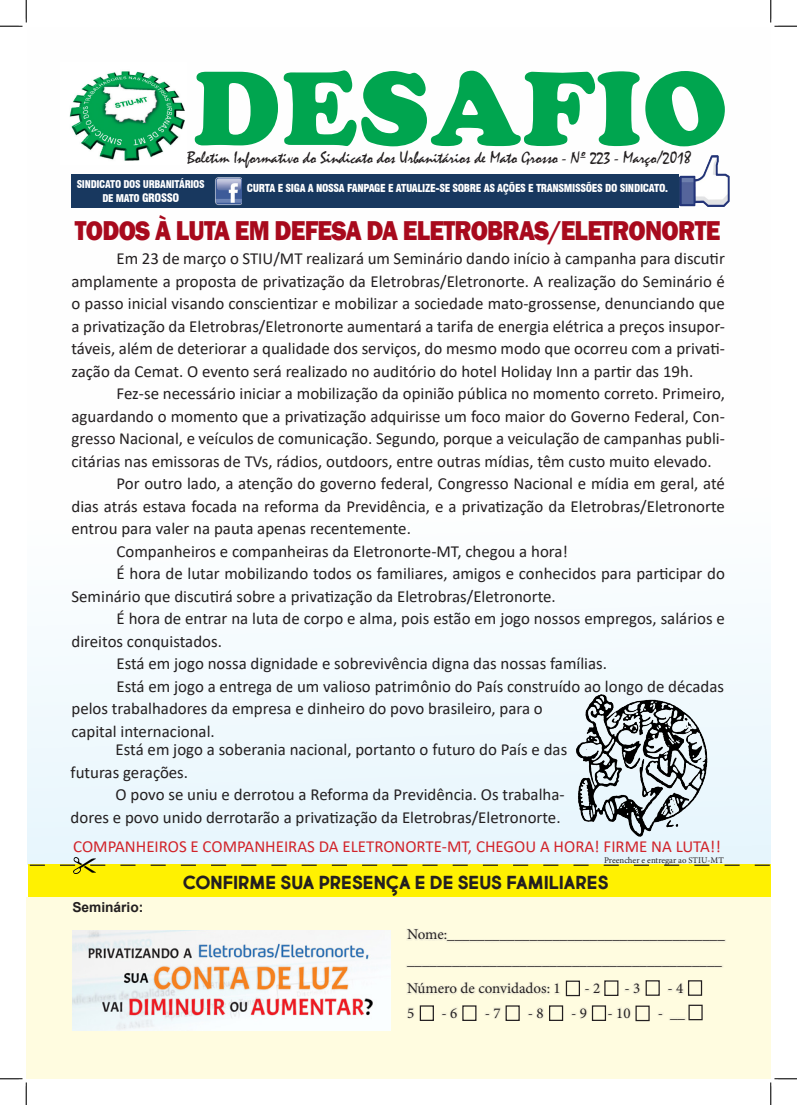
<style>
.page{position:relative;width:797px;height:1105px;background:#fff}
.page>*{position:absolute;margin:0;border:0;box-sizing:border-box;transform-origin:0 0}
.t1{font:103.38px "Cooper Black Std";letter-spacing:.015em;color:#00a54f}
.t2{font:800 28px "Franklin Gothic";letter-spacing:-.03em;color:#a80a1d;scale:.89 1}
.t3{font:18.75px "Market Fresh Bold All Caps";color:#231f20}
.t4{font:17px "Mistral";color:#231f20}
.t5{font:16.88px/22.5px "Calibri";color:#231f20}
.t6{font:16.88px "Calibri";color:#d1232a}
.t7{font:15px/25.5px "Minion Pro";color:#231f20}
.t8{font:700 13.75px "Arial";color:#231f20}
.t9{font:900 condensed 10.75px "Swiss 721 BT";letter-spacing:-.03em;color:#fff}
.t10{font:900 condensed 10.5px/13.8px "Swiss 721 BT";letter-spacing:-.03em;color:#fff;text-align:center}
.t11{font:8.75px "Minion Pro";color:#231f20}
.s1{font-size:11.38px}
</style>
<div class="page">
<div style="left:28px;top:27px;width:742px;height:837px;background:linear-gradient(to bottom,#fffffe,#eef8fd)"></div>
<div style="left:28px;top:864px;width:742px;height:35px;background:#fff101"></div>
<div style="left:26px;top:898px;width:744px;height:181px;background:#fffce0"></div>
<img style="left:72px;top:931px;width:319px;height:99px">
<img style="left:600px;top:156px;width:131px;height:50px">
<div style="left:71px;top:174px;width:608px;height:34px;background:#18385f"></div>
<img style="left:215px;top:177px;width:26px;height:29px">
<img style="left:60px;top:62px;width:126px;height:102px">
<img style="left:565px;top:695px;width:157px;height:145px">
<svg style="left:30px;top:865px;width:739px;height:1px"></svg>
<svg style="left:405px;top:897px;width:321px;height:100px"></svg>
<div style="left:566px;top:981px;width:13px;height:14px;background:#fffce0"></div>
<div style="left:566px;top:980px;width:14px;height:16px;border:1px solid #231f20"></div>
<div style="left:605px;top:981px;width:13px;height:14px;background:#fffce0"></div>
<div style="left:604px;top:980px;width:14px;height:16px;border:1px solid #231f20"></div>
<div style="left:646px;top:981px;width:13px;height:14px;background:#fffce0"></div>
<div style="left:645px;top:980px;width:14px;height:16px;border:1px solid #231f20"></div>
<div style="left:688px;top:981px;width:13px;height:14px;background:#fffce0"></div>
<div style="left:688px;top:980px;width:14px;height:16px;border:1px solid #231f20"></div>
<div style="left:420px;top:1005px;width:14px;height:16px;border:1px solid #231f20"></div>
<div style="left:462px;top:1005px;width:14px;height:16px;border:1px solid #231f20"></div>
<div style="left:505px;top:1005px;width:14px;height:16px;border:1px solid #231f20"></div>
<div style="left:549px;top:1005px;width:14px;height:16px;border:1px solid #231f20"></div>
<div style="left:592px;top:1005px;width:14px;height:16px;border:1px solid #231f20"></div>
<div style="left:635px;top:1005px;width:14px;height:16px;border:1px solid #231f20"></div>
<div style="left:688px;top:1005px;width:14px;height:15px;border:1px solid #231f20"></div>
<img style="left:73px;top:858px;width:23px;height:16px">
<svg style="left:0;top:0;width:27px;height:27px"></svg>
<svg style="left:0;top:1078px;width:27px;height:27px"></svg>
<svg style="left:770px;top:0;width:27px;height:27px"></svg>
<svg style="left:770px;top:1078px;width:27px;height:27px"></svg>
<p class="t1" style="left:193px;top:46px;width:535px">DESAFIO</p>
<p class="t4" style="left:187px;top:147px;width:506px">Boletim Informativo do Sindicato dos Urbanitários de Mato Grosso - Nº 223 - Março/2018</p>
<p class="t10" style="left:77px;top:178px;width:129px">SINDICATO DOS URBANITÁRIOS<br>DE MATO <span class="s1">GROSSO</span></p>
<p class="t9" style="left:247px;top:182px;width:422px">CURTA E SIGA A NOSSA FANPAGE E ATUALIZE-SE SOBRE AS AÇÕES E TRANSMISSÕES DO SINDICATO.</p>
<p class="t2" style="left:75px;top:212px;width:726px">TODOS À LUTA EM DEFESA DA ELETROBRAS/ELETRONORTE</p>
<p class="t5" style="left:71px;top:247px;width:655px;text-align:justify;text-indent:45px">Em 23 de março o STIU/MT realizará um Seminário dando início à campanha para discutir amplamente a proposta de privatização da Eletrobras/Eletronorte. A realização do Seminário é o passo inicial visando conscientizar e mobilizar a sociedade mato-grossense, denunciando que a privatização da Eletrobras/Eletronorte aumentará a tarifa de energia elétrica a preços insupor&shy;táveis, além de deteriorar a qualidade dos serviços, do mesmo modo que ocorreu com a privati&shy;zação da Cemat. O evento será realizado no auditório do hotel Holiday Inn a partir das 19h.</p>
<p class="t5" style="left:71px;top:382px;width:655px;text-align:justify;text-indent:45px">Fez-se necessário iniciar a mobilização da opinião pública no momento correto. Primeiro, aguardando o momento que a privatização adquirisse um foco maior do Governo Federal, Con&shy;gresso Nacional, e veículos de comunicação. Segundo, porque a veiculação de campanhas publi&shy;citárias nas emissoras de TVs, rádios, outdoors, entre outras mídias, têm custo muito elevado.</p>
<p class="t5" style="left:71px;top:472px;width:655px;text-align:justify;text-indent:45px">Por outro lado, a atenção do governo federal, Congresso Nacional e mídia em geral, até dias atrás estava focada na reforma da Previdência, e a privatização da Eletrobras/Eletronorte entrou para valer na pauta apenas recentemente.</p>
<p class="t5" style="left:116px;top:539px;width:453px">Companheiros e companheiras da Eletronorte-MT, chegou a hora!</p>
<p class="t5" style="left:71px;top:562px;width:655px;text-indent:45px">É hora de lutar mobilizando todos os familiares, amigos e conhecidos para participar do<br>Seminário que discutirá sobre a privatização da Eletrobras/Eletronorte.</p>
<p class="t5" style="left:71px;top:607px;width:655px;text-indent:45px">É hora de entrar na luta de corpo e alma, pois estão em jogo nossos empregos, salários e direitos conquistados.</p>
<p class="t5" style="left:116px;top:652px;width:492px">Está em jogo nossa dignidade e sobrevivência digna das nossas famílias.</p>
<p class="t5" style="left:71px;top:674px;width:654px;text-indent:45px">Está em jogo a entrega de um valioso patrimônio do País construído ao longo de décadas pelos trabalhadores da empresa e dinheiro do povo brasileiro, para o</p>
<p class="t5" style="left:71px;top:719px;width:145px">capital internacional.</p>
<p class="t5" style="left:71px;top:738px;width:498px;text-indent:45px">Está em jogo a soberania nacional, portanto o futuro do País e das futuras gerações.</p>
<p class="t5" style="left:71px;top:783px;width:495px;text-align:right">O povo se uniu e derrotou a Reforma da Previdência. Os trabalha-<br>dores e povo unido derrotarão a privatização da Eletrobras/Eletronorte.</p>
<p class="t6" style="left:73px;top:834px;width:649px">COMPANHEIROS E COMPANHEIRAS DA ELETRONORTE-MT, CHEGOU A HORA! FIRME NA LUTA!!</p>
<p class="t8" style="left:72px;top:897px;width:73px">Seminário:</p>
<p class="t11" style="left:604px;top:854px;width:121px">Preencher e entregar ao STIU-MT</p>
<p class="t3" style="left:183px;top:868px;width:427px">CONFIRME SUA PRESENÇA E de SEUS FAMILIARES</p>
<p class="t7" style="left:407px;top:922px;width:319px">Nome:_____________________________________ __________________________________________</p>
<p class="t7" style="left:407px;top:976px;width:155px">Número de convidados: 1</p>
<p class="t7" style="left:584px;top:976px;width:17px">- 2</p>
<p class="t7" style="left:624px;top:976px;width:17px">- 3</p>
<p class="t7" style="left:667px;top:976px;width:17px">- 4</p>
<p class="t7" style="left:407px;top:1000px;width:9px">5</p>
<p class="t7" style="left:441px;top:1000px;width:17px">- 6</p>
<p class="t7" style="left:484px;top:1000px;width:17px">- 7</p>
<p class="t7" style="left:528px;top:1000px;width:17px">- 8</p>
<p class="t7" style="left:571px;top:1000px;width:17px">- 9</p>
<p class="t7" style="left:607px;top:1000px;width:25px">- 10</p>
<p class="t7" style="left:658px;top:1000px;width:29px">- __</p>
</div>
